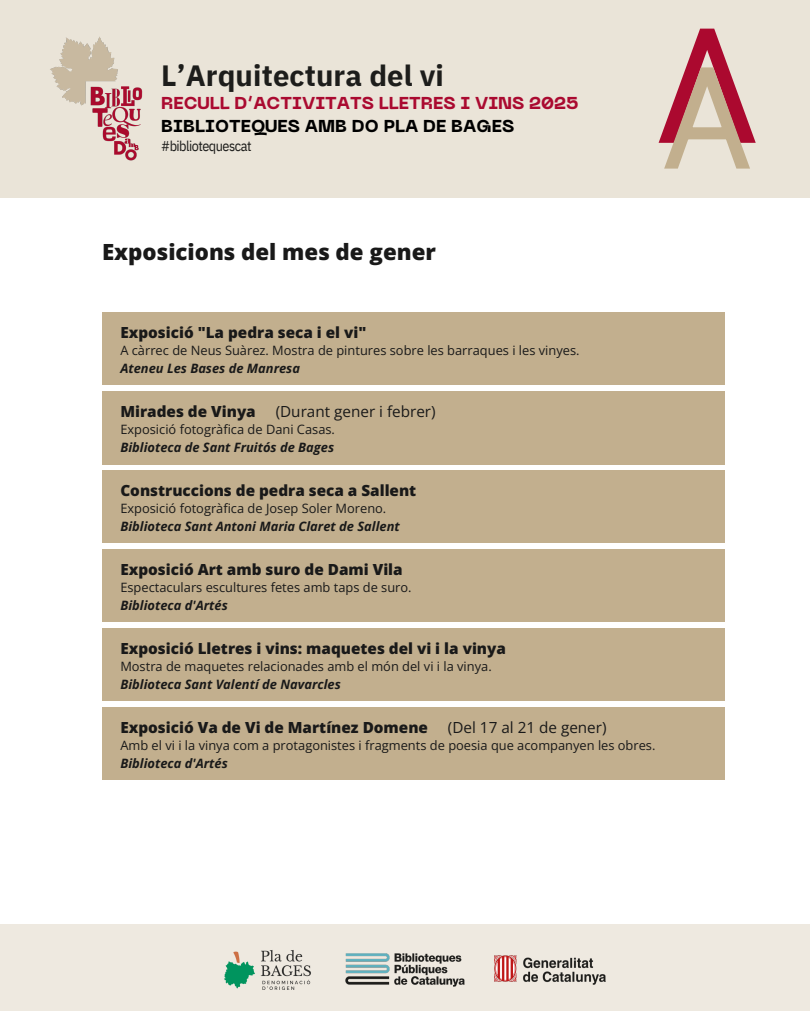
<style>
.page{position:relative;width:810px;height:1013px;background:#fff}
.page>*{position:absolute;margin:0;border:0;box-sizing:border-box;transform-origin:0 0}
.t1{font:700 29.2px "IBM Plex Sans";letter-spacing:.005em;color:#1d1d1b}
.t2{font:800 22.3px "Open Sans";color:#191919}
.t3{font:800 17.1px/23.5px "PP Neue Machina";color:#aa0a30}
.t4{font:800 15.3px "Open Sans";color:#191919}
.t5{font:15.3px "Open Sans";color:#191919}
.t6{font:14.1px "IBM Plex Sans Cond";letter-spacing:-.035em;color:#1d1d1b}
.t7{font:12.9px "Open Sans";color:#191919}
.t8{font:italic 700 12.9px "Open Sans";color:#191919}
.s1{color:#000}
</style>
<div class="page">
<div style="left:0;top:924px;width:810px;height:86px;background:#eee9e0"></div>
<img style="left:345px;top:953px;width:120px;height:34px">
<img style="left:494px;top:955px;width:112px;height:30px">
<img style="left:224px;top:950px;width:87px;height:40px">
<div style="left:0;top:0;width:810px;height:197px;background:#eae4d8"></div>
<svg style="left:659px;top:29px;width:97px;height:140px"></svg>
<img style="left:50px;top:37px;width:93px;height:124px">
<div style="left:102px;top:312px;width:623px;height:73px;background:#c2af8e"></div>
<div style="left:102px;top:391px;width:623px;height:73px;background:#c2af8e"></div>
<div style="left:102px;top:470px;width:623px;height:73px;background:#c2af8e"></div>
<div style="left:102px;top:549px;width:623px;height:73px;background:#c2af8e"></div>
<div style="left:102px;top:628px;width:623px;height:73px;background:#c2af8e"></div>
<div style="left:102px;top:707px;width:623px;height:73px;background:#c2af8e"></div>
<h1 class="t1" style="left:161px;top:56px;width:284px">L’Arquitectura del vi</h1>
<h3 class="t3" style="left:161px;top:92px;width:419px">RECULL D’ACTIVITATS LLETRES I VINS 2025<br><span class="s1">BIBLIOTEQUES AMB DO PLA DE BAGES</span></h3>
<h5 class="t6" style="left:161px;top:137px;width:92px">#bibliotequescat</h5>
<p class="t2" style="left:102px;top:236px;width:335px">Exposicions del mes de gener</p>
<p class="t4" style="left:120px;top:321px;width:248px">Exposició "La pedra seca i el vi"</p>
<p class="t7" style="left:120px;top:341px;width:461px">A càrrec de Neus Suàrez. Mostra de pintures sobre les barraques i les vinyes.</p>
<p class="t8" style="left:120px;top:359px;width:181px">Ateneu Les Bases de Manresa</p>
<p class="t4" style="left:120px;top:400px;width:137px">Mirades de Vinya</p>
<p class="t5" style="left:276px;top:400px;width:162px">(Durant gener i febrer)</p>
<p class="t7" style="left:120px;top:420px;width:216px">Exposició fotogràfica de Dani Casas.</p>
<p class="t8" style="left:120px;top:438px;width:215px">Biblioteca de Sant Fruitós de Bages</p>
<p class="t4" style="left:120px;top:479px;width:297px">Construccions de pedra seca a Sallent</p>
<p class="t7" style="left:120px;top:499px;width:267px">Exposició fotogràfica de Josep Soler Moreno.</p>
<p class="t8" style="left:120px;top:517px;width:281px">Biblioteca Sant Antoni Maria Claret de Sallent</p>
<p class="t4" style="left:120px;top:558px;width:284px">Exposició Art amb suro de Dami Vila</p>
<p class="t7" style="left:120px;top:578px;width:293px">Espectaculars escultures fetes amb taps de suro.</p>
<p class="t8" style="left:120px;top:596px;width:109px">Biblioteca d'Artés</p>
<p class="t4" style="left:120px;top:637px;width:387px">Exposició Lletres i vins: maquetes del vi i la vinya</p>
<p class="t7" style="left:120px;top:657px;width:373px">Mostra de maquetes relacionades amb el món del vi i la vinya.</p>
<p class="t8" style="left:120px;top:675px;width:222px">Biblioteca Sant Valentí de Navarcles</p>
<p class="t4" style="left:120px;top:716px;width:309px">Exposició Va de Vi de Martínez Domene</p>
<p class="t5" style="left:448px;top:716px;width:160px">(Del 17 al 21 de gener)</p>
<p class="t7" style="left:120px;top:736px;width:537px">Amb el vi i la vinya com a protagonistes i fragments de poesia que acompanyen les obres.</p>
<p class="t8" style="left:120px;top:754px;width:109px">Biblioteca d'Artés</p>
</div>
